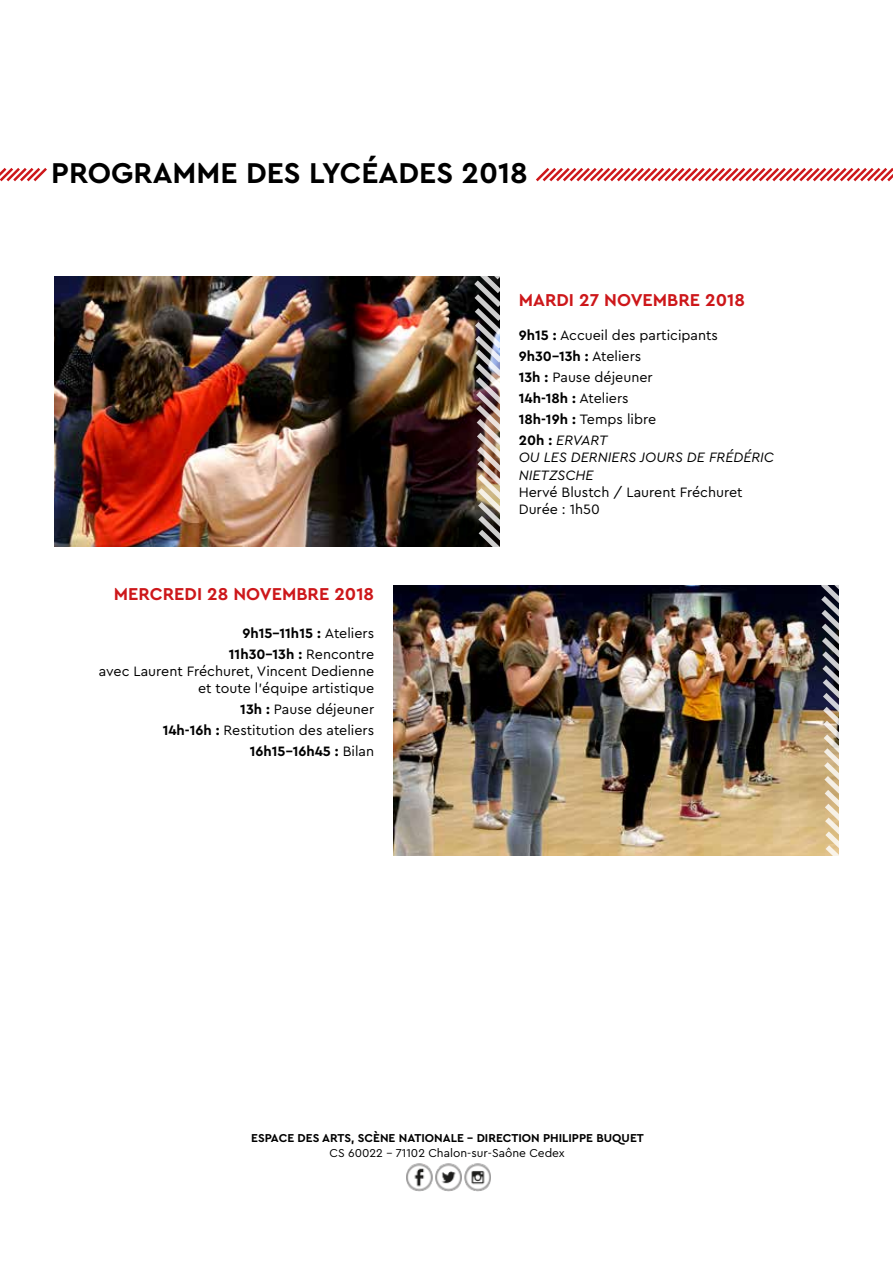
<style>
.page{position:relative;width:893px;height:1263px;background:#fff}
.page>*{position:absolute;margin:0;border:0;box-sizing:border-box;transform-origin:0 0}
.t1{font:700 30px "Cera PRO";color:#000}
.t2{font:700 18px "Cera PRO";color:#cd171a}
.t3{font:14.25px/21px "Cera PRO";color:#000}
.t4{font:700 14.25px/21px "Cera PRO";color:#000;text-align:right}
.t5{font:italic 14.25px/17.2px "Cera PRO";color:#000}
.t6{font:700 12px "Cera PRO";color:#000}
.t7{font:12px "Cera PRO";color:#000}
.s1{font-weight:400}
.s2{font-weight:700}
.s3{font-style:italic}
</style>
<div class="page">
<img style="left:54px;top:277px;width:414px;height:270px">
<img style="left:393px;top:585px;width:422px;height:270px">
<img style="left:406px;top:1163px;width:84px;height:29px">
<svg style="left:536px;top:168px;width:357px;height:14px"></svg>
<svg style="left:0;top:168px;width:47px;height:14px"></svg>
<svg style="left:815px;top:585px;width:24px;height:271px;background:#94897b"></svg>
<img style="left:468px;top:276px;width:32px;height:271px">
<h1 class="t1" style="left:51px;top:153px;width:478px">PROGRAMME DES LYCÉADES 2018</h1>
<p class="t2" style="left:114px;top:582px;width:262px">MERCREDI 28 NOVEMBRE 2018</p>
<p class="t4" style="left:229px;top:622px;width:147px">9h15-11h15 : <span class="s1">Ateliers<br></span>11h30-13h : <span class="s1">Rencontre</span></p>
<p class="t3" style="left:99px;top:662px;width:277px;line-height:17.2px;text-align:right">avec Laurent Fréchuret, Vincent Dedienne et toute l’équipe artistique</p>
<p class="t3" style="left:163px;top:698px;width:213px;text-align:right"><span class="s2">13h :</span> Pause déjeuner<br><span class="s2">14h-16h :</span> Restitution des ateliers<br><span class="s2">16h15-16h45 :</span> Bilan</p>
<p class="t2" style="left:519px;top:287px;width:228px">MARDI 27 NOVEMBRE 2018</p>
<p class="t3" style="left:519px;top:324px;width:201px"><span class="s2">9h15 :</span> Accueil des participants<br><span class="s2">9h30-13h :</span> Ateliers<br><span class="s2">13h :</span> Pause déjeuner<br><span class="s2">14h-18h :</span> Ateliers<br><span class="s2">18h-19h :</span> Temps libre<br><span class="s2">20h :</span> <span class="s3">ERVART</span></p>
<p class="t5" style="left:519px;top:448px;width:257px">OU LES DERNIERS JOURS DE FRÉDÉRIC<br>NIETZSCHE</p>
<p class="t3" style="left:519px;top:483px;width:225px;line-height:17.2px">Hervé Blustch / Laurent Fréchuret<br>Durée : 1h50</p>
<p class="t6" style="left:251px;top:1130px;width:394px">ESPACE DES ARTS, SCÈNE NATIONALE - DIRECTION PHILIPPE BUQUET</p>
<p class="t7" style="left:330px;top:1144px;width:237px">CS 60022 - 71102 Chalon-sur-Saône Cedex</p>
</div>
